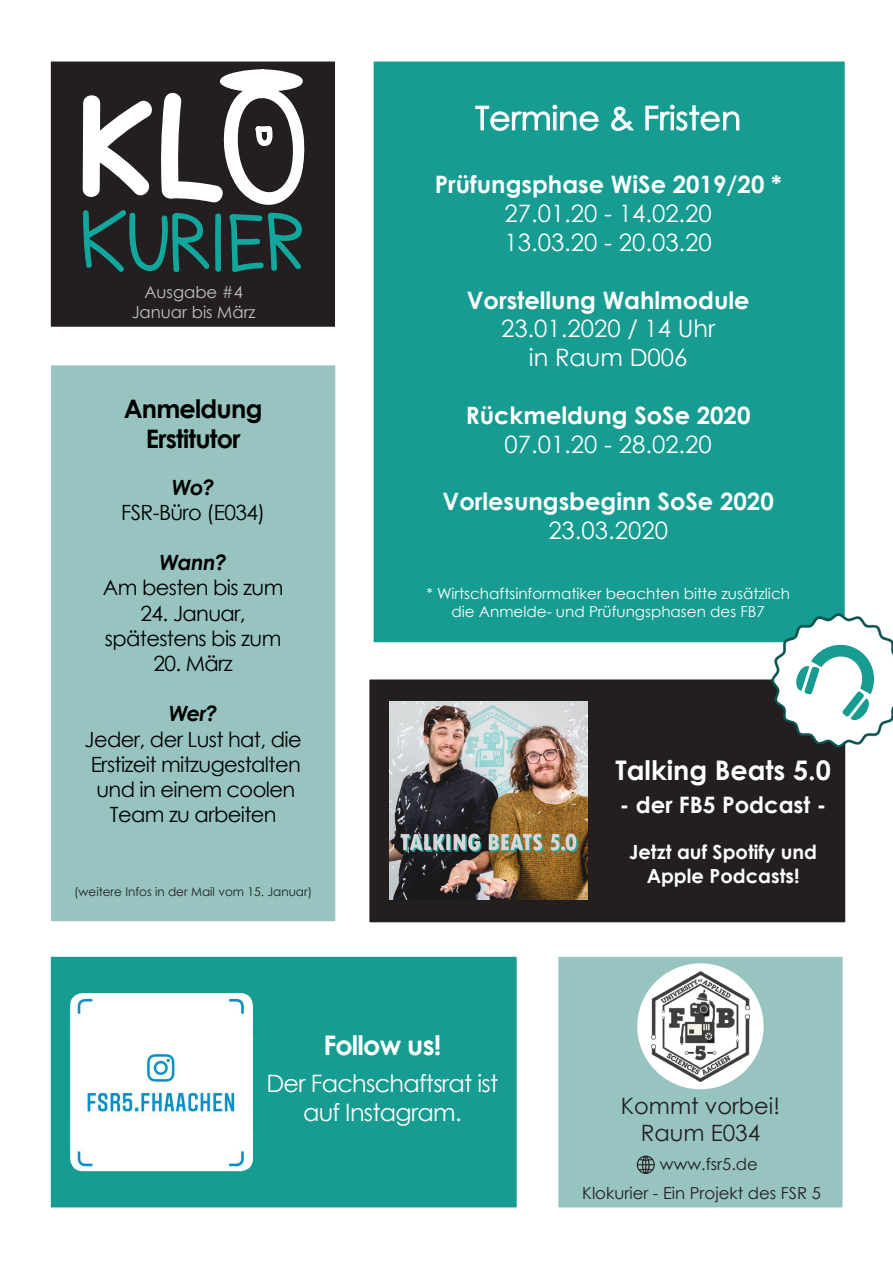
<style>
.page{position:relative;width:893px;height:1263px;background:#fff}
.page>*{position:absolute;margin:0;border:0;box-sizing:border-box;transform-origin:0 0}
.t1{font:33px "Century Gothic";color:#fff}
.t2{font:700 27px "Century Gothic";color:#fff}
.t3{font:700 27px "Century Gothic";letter-spacing:-.03em;color:#fff}
.t4{font:700 25.5px "Century Gothic";letter-spacing:-.03em;color:#000}
.t5{font:700 24px "Century Gothic";color:#fff}
.t6{font:24px "Century Gothic";color:#fff}
.t7{font:24px/28.8px "Century Gothic";letter-spacing:-.03em;color:#fff;text-align:center}
.t8{font:700 22.65px "Century Gothic";color:#fff}
.t9{font:22.5px "Century Gothic";color:#231f20}
.t10{font:21px "Century Gothic";letter-spacing:-.03em;color:#000}
.t11{font:italic 700 21px "Century Gothic";letter-spacing:-.03em;color:#000}
.t12{font:700 19.5px "Century Gothic";color:#fff}
.t13{font:16.5px "Century Gothic";color:#231f20}
.t14{font:16.5px "Century Gothic";color:#c1c2c4}
.t15{font:15.15px "Century Gothic";color:#fff}
.t16{font:12px "Century Gothic";color:#231f20}
</style>
<div class="page">
<div style="left:42px;top:52px;width:302px;height:284px;background:#231f20"></div>
<div style="left:32px;top:43px;width:322px;height:302px;border:19px solid #fff"></div>
<div style="left:355px;top:43px;width:508px;height:618px;background:#169c90;border:19px solid #fff"></div>
<div style="left:33px;top:347px;width:321px;height:593px;background:#97c4c0;border:19px solid #fff"></div>
<div style="left:360px;top:670px;width:495px;height:262px;background:#231f20"></div>
<div style="left:351px;top:661px;width:513px;height:280px;border:19px solid #fff"></div>
<div style="left:540px;top:938px;width:321px;height:288px;background:#97c4c0;border:19px solid #fff"></div>
<div style="left:32px;top:938px;width:503px;height:288px;background:#169c90;border:19px solid #fff"></div>
<div style="left:637px;top:963px;width:127px;height:126px;background:#fff;border-radius:50%"></div>
<svg style="left:475px;top:104px;width:124px;height:27px"></svg>
<svg style="left:611px;top:106px;width:23px;height:25px"></svg>
<svg style="left:645px;top:104px;width:95px;height:27px"></svg>
<div style="left:637px;top:1155px;width:18px;height:19px;border:1px solid #231f20;border-radius:50%"></div>
<svg style="left:637px;top:1156px;width:17px;height:18px"></svg>
<img style="left:389px;top:702px;width:198px;height:198px">
<svg style="left:82px;top:69px;width:223px;height:204px"></svg>
<img style="left:652px;top:971px;width:97px;height:110px">
<img style="left:70px;top:993px;width:183px;height:178px">
<img style="left:704px;top:599px;width:189px;height:162px">
<div style="left:804px;top:639px;width:74px;height:84px;background:#fff"></div>
<svg style="left:795px;top:639px;width:79px;height:83px"></svg>
<p class="t14" style="left:144px;top:280px;width:100px">Ausgabe #4</p>
<p class="t14" style="left:132px;top:300px;width:125px">Januar bis März</p>
<p class="t4" style="left:124px;top:389px;width:140px">Anmeldung</p>
<p class="t4" style="left:146px;top:420px;width:96px">Erstitutor</p>
<p class="t11" style="left:172px;top:471px;width:44px">Wo?</p>
<p class="t10" style="left:121px;top:497px;width:145px">FSR-Büro (E034)</p>
<p class="t11" style="left:160px;top:547px;width:69px">Wann?</p>
<p class="t10" style="left:103px;top:573px;width:182px">Am besten bis zum</p>
<p class="t10" style="left:141px;top:598px;width:107px">24. Januar,</p>
<p class="t10" style="left:105px;top:623px;width:178px">spätestens bis zum</p>
<p class="t10" style="left:153px;top:649px;width:81px">20. März</p>
<p class="t11" style="left:169px;top:698px;width:50px">Wer?</p>
<p class="t10" style="left:85px;top:724px;width:219px">Jeder, der Lust hat, die</p>
<p class="t10" style="left:91px;top:749px;width:212px">Erstizeit mitzugestalten</p>
<p class="t10" style="left:96px;top:775px;width:200px">und in einem coolen</p>
<p class="t10" style="left:110px;top:800px;width:168px">Team zu arbeiten</p>
<p class="t16" style="left:74px;top:884px;width:240px">(weitere Infos in der Mail vom 15. Januar)</p>
<p class="t1" style="left:475px;top:95px;width:267px">Termine &amp; Fristen</p>
<p class="t5" style="left:435px;top:166px;width:349px">Prüfungsphase WiSe 2019/20 *</p>
<p class="t6" style="left:504px;top:197px;width:209px">27.01.20 - 14.02.20</p>
<p class="t6" style="left:504px;top:226px;width:209px">13.03.20 - 20.03.20</p>
<p class="t5" style="left:467px;top:282px;width:284px">Vorstellung Wahlmodule</p>
<p class="t6" style="left:501px;top:312px;width:216px">23.01.2020 / 14 Uhr</p>
<p class="t6" style="left:529px;top:341px;width:160px">in Raum D006</p>
<p class="t5" style="left:466px;top:397px;width:286px">Rückmeldung SoSe 2020</p>
<p class="t6" style="left:504px;top:427px;width:209px">07.01.20 - 28.02.20</p>
<p class="t5" style="left:443px;top:483px;width:333px">Vorlesungsbeginn SoSe 2020</p>
<p class="t6" style="left:548px;top:514px;width:121px">23.03.2020</p>
<p class="t15" style="left:426px;top:583px;width:365px">* Wirtschaftsinformatiker beachten bitte zusätzlich</p>
<p class="t15" style="left:452px;top:601px;width:315px">die Anmelde- und Prüfungsphasen des FB7</p>
<p class="t2" style="left:615px;top:750px;width:217px">Talking Beats 5.0</p>
<p class="t8" style="left:620px;top:788px;width:208px">- der FB5 Podcast -</p>
<p class="t12" style="left:629px;top:837px;width:189px">Jetzt auf Spotify und</p>
<p class="t12" style="left:647px;top:861px;width:154px">Apple Podcasts!</p>
<p class="t3" style="left:323px;top:1024px;width:119px">Follow us!</p>
<p class="t7" style="left:266px;top:1069px;width:233px">Der Fachschaftsrat ist auf Instagram.</p>
<p class="t9" style="left:621px;top:1090px;width:161px">Kommt vorbei!</p>
<p class="t9" style="left:641px;top:1117px;width:121px">Raum E034</p>
<p class="t13" style="left:660px;top:1153px;width:99px">www.fsr5.de</p>
<p class="t13" style="left:582px;top:1181px;width:240px">Klokurier - Ein Projekt des FSR 5</p>
</div>
